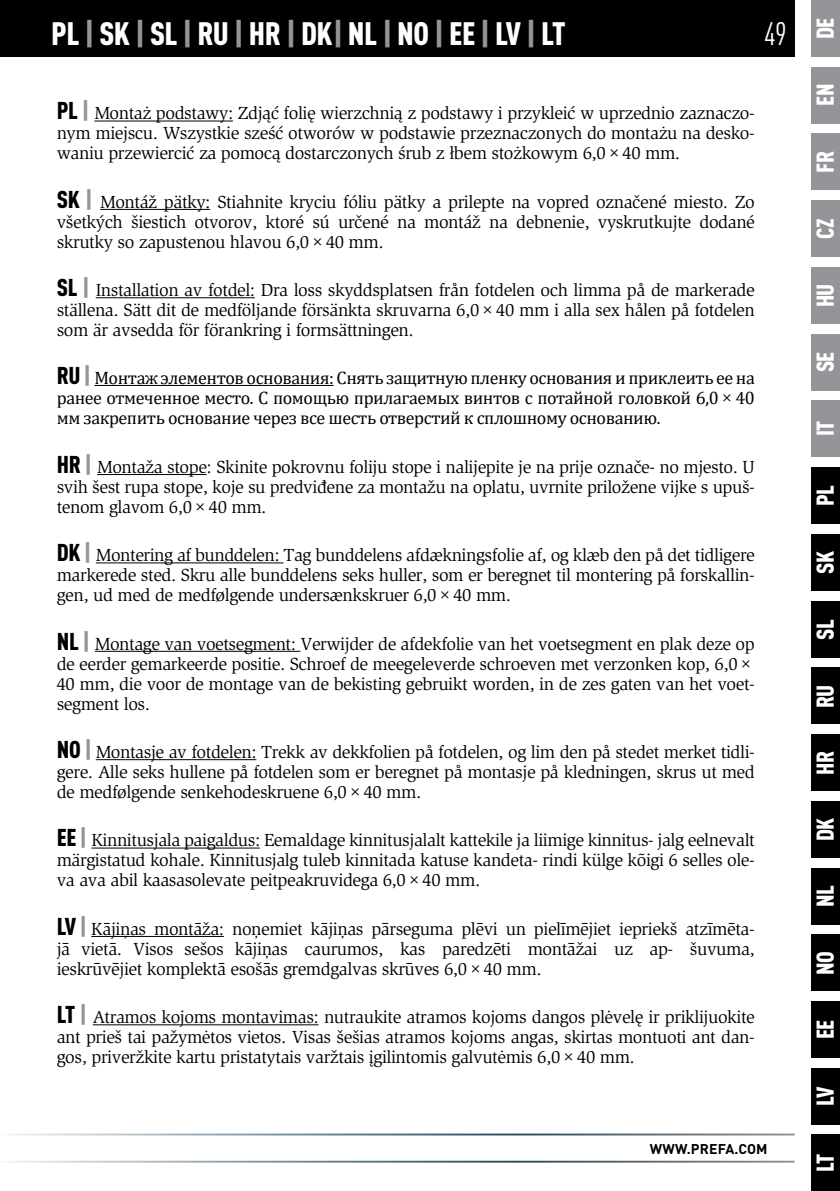
<style>
.page{position:relative;width:840px;height:1191px;background:#fff}
.page>*{position:absolute;margin:0;border:0;box-sizing:border-box;transform-origin:0 0}
.t1{font:900 condensed 32px "DIN Pro";letter-spacing:-.015em;color:#fff}
.t2{font:condensed 32px "DIN Pro";color:#fff}
.t3{font:900 condensed 24px "DIN Pro";letter-spacing:-.015em;color:#fff}
.t4{font:18px/20px "ITC Slimbach LTCE";letter-spacing:-.025em;color:#000;text-align:justify}
.t5{font:18px/20px "Cambria";letter-spacing:-.025em;color:#000;text-align:justify}
.t6{font:700 14px "DIN Pro";letter-spacing:.01em;color:#000}
.s1{color:#939598}
.s2{font-family:"DIN Pro";font-weight:900;font-stretch:condensed;font-size:24px}
.s3{font-family:"DIN Pro";font-weight:900;font-stretch:condensed;font-size:24px;color:#939598}
.s4{font-family:"ITC Slimbach LTCE"}
</style>
<div class="page">
<div style="left:811px;top:0;width:28px;height:57px;background:#939598"></div>
<div style="left:0;top:0;width:794px;height:57px;background:#000"></div>
<div style="left:811px;top:67px;width:28px;height:57px;background:#939598"></div>
<div style="left:811px;top:133px;width:28px;height:57px;background:#939598"></div>
<div style="left:811px;top:200px;width:28px;height:57px;background:#939598"></div>
<div style="left:811px;top:267px;width:28px;height:56px;background:#939598"></div>
<div style="left:811px;top:334px;width:28px;height:56px;background:#939598"></div>
<div style="left:811px;top:400px;width:28px;height:57px;background:#939598"></div>
<svg style="left:4px;top:1133px;width:791px;height:29px"></svg>
<hr style="left:94px;top:121px;width:139px;height:1px;background:#000">
<hr style="left:100px;top:209px;width:110px;height:1px;background:#000">
<hr style="left:96px;top:297px;width:159px;height:1px;background:#000">
<hr style="left:94px;top:385px;width:239px;height:1px;background:#000">
<hr style="left:97px;top:474px;width:109px;height:1px;background:#000">
<hr style="left:96px;top:562px;width:187px;height:1px;background:#000">
<hr style="left:95px;top:651px;width:205px;height:1px;background:#000">
<hr style="left:96px;top:759px;width:160px;height:1px;background:#000">
<hr style="left:91px;top:847px;width:169px;height:1px;background:#000">
<hr style="left:91px;top:936px;width:133px;height:1px;background:#000">
<hr style="left:93px;top:1024px;width:225px;height:1px;background:#000">
<div style="left:811px;top:1134px;width:28px;height:57px;background:#000"></div>
<div style="left:811px;top:467px;width:28px;height:57px;background:#000"></div>
<div style="left:811px;top:534px;width:28px;height:56px;background:#000"></div>
<div style="left:811px;top:601px;width:28px;height:56px;background:#000"></div>
<div style="left:811px;top:667px;width:28px;height:57px;background:#000"></div>
<div style="left:811px;top:734px;width:28px;height:57px;background:#000"></div>
<div style="left:811px;top:801px;width:28px;height:57px;background:#000"></div>
<div style="left:811px;top:868px;width:28px;height:56px;background:#000"></div>
<div style="left:811px;top:934px;width:28px;height:57px;background:#000"></div>
<div style="left:811px;top:1001px;width:28px;height:57px;background:#000"></div>
<div style="left:811px;top:1067px;width:28px;height:57px;background:#000"></div>
<h1 class="t1" style="left:51px;top:9px;width:515px">PL <span class="s1">|</span> SK <span class="s1">|</span> SL <span class="s1">|</span> RU <span class="s1">|</span> HR <span class="s1">|</span> DK<span class="s1">|</span> NL <span class="s1">|</span> NO <span class="s1">|</span> EE <span class="s1">|</span> LV <span class="s1">|</span> LT</h1>
<h1 class="t2" style="left:763px;top:11px;width:24px">49</h1>
<p class="t4" style="left:57px;top:103px;width:699px"><span class="s2">PL</span> <span class="s3">|</span> Montaż podstawy: Zdjąć folię wierzchnią z podstawy i przykleić w uprzednio zaznaczo&shy;nym miejscu. Wszystkie sześć otworów w podstawie przeznaczonych do montażu na desko&shy;waniu przewiercić za pomocą dostarczonych śrub z łbem stożkowym 6,0×40 mm.</p>
<p class="t4" style="left:57px;top:192px;width:699px"><span class="s2">SK</span> <span class="s3">|</span> Montáž pätky: Stiahnite kryciu fóliu pätky a prilepte na vopred označené miesto. Zo všetkých šiestich otvorov, ktoré sú určené na montáž na debnenie, vyskrutkujte dodané skrutky so zapustenou hlavou 6,0×40 mm.</p>
<p class="t4" style="left:57px;top:280px;width:699px"><span class="s2">SL</span> <span class="s3">|</span> Installation av fotdel: Dra loss skyddsplatsen från fotdelen och limma på de markerade ställena. Sätt dit de medföljande försänkta skruvarna 6,0×40 mm i alla sex hålen på fotdelen som är avsedda för förankring i formsättningen.</p>
<p class="t5" style="left:57px;top:368px;width:699px"><span class="s2">RU</span> <span class="s3">|</span> Монтаж элементов основания: Снять защитную пленку основания и приклеить ее на ранее отмеченное место. C помощью прилагаемых винтов с потайной головкой 6,0<span class="s4">×</span>40 мм закрепить основание через все шесть отверстий к сплошному основанию.</p>
<p class="t4" style="left:57px;top:457px;width:699px"><span class="s2">HR</span> <span class="s3">|</span> Montaža stope: Skinite pokrovnu foliju stope i nalijepite je na prije označe- no mjesto. U svih šest rupa stope, koje su predviđene za montažu na oplatu, uvrnite priložene vijke s upuš&shy;tenom glavom 6,0×40 mm.</p>
<p class="t4" style="left:57px;top:545px;width:699px"><span class="s2">DK</span> <span class="s3">|</span> Montering af bunddelen: Tag bunddelens afdækningsfolie af, og klæb den på det tidligere markerede sted. Skru alle bunddelens seks huller, som er beregnet til montering på forskallin&shy;gen, ud med de medfølgende undersænkskruer 6,0×40 mm.</p>
<p class="t4" style="left:57px;top:633px;width:699px"><span class="s2">NL</span> <span class="s3">|</span> Montage van voetsegment: Verwijder de afdekfolie van het voetsegment en plak deze op de eerder gemarkeerde positie. Schroef de meegeleverde schroeven met verzonken kop, 6,0× 40 mm, die voor de montage van de bekisting gebruikt worden, in de zes gaten van het voet&shy;segment los.</p>
<p class="t4" style="left:57px;top:742px;width:699px"><span class="s2">NO</span> <span class="s3">|</span> Montasje av fotdelen: Trekk av dekkfolien på fotdelen, og lim den på stedet merket tidli&shy;gere. Alle seks hullene på fotdelen som er beregnet på montasje på kledningen, skrus ut med de medfølgende senkehodeskruene 6,0×40 mm.</p>
<p class="t4" style="left:57px;top:830px;width:699px"><span class="s2">EE</span> <span class="s3">|</span> Kinnitusjala paigaldus: Eemaldage kinnitusjalalt kattekile ja liimige kinnitus- jalg eelnevalt märgistatud kohale. Kinnitusjalg tuleb kinnitada katuse kandeta- rindi külge kõigi 6 selles ole&shy;va ava abil kaasasolevate peitpeakruvidega 6,0×40 mm.</p>
<p class="t4" style="left:57px;top:918px;width:699px"><span class="s2">LV</span> <span class="s3">|</span> Kājiņas montāža: noņemiet kājiņas pārseguma plēvi un pielīmējiet iepriekš atzīmēta&shy;jā vietā. Visos sešos kājiņas caurumos, kas paredzēti montāžai uz ap- šuvuma, ieskrūvējiet komplektā esošās gremdgalvas skrūves 6,0×40 mm.</p>
<p class="t4" style="left:57px;top:1007px;width:699px"><span class="s2">LT</span> <span class="s3">|</span> Atramos kojoms montavimas: nutraukite atramos kojoms dangos plėvelę ir priklijuokite ant prieš tai pažymėtos vietos. Visas šešias atramos kojoms angas, skirtas montuoti ant dan&shy;gos, priveržkite kartu pristatytais varžtais įgilintomis galvutėmis 6,0×40 mm.</p>
<p class="t6" style="left:649px;top:1137px;width:119px">WWW.PREFA.COM</p>
<h2 class="t3" style="left:806px;top:39px;width:23px;rotate:-90deg">DE</h2>
<h2 class="t3" style="left:806px;top:106px;width:24px;rotate:-90deg">EN</h2>
<h2 class="t3" style="left:806px;top:173px;width:23px;rotate:-90deg">FR</h2>
<h2 class="t3" style="left:806px;top:239px;width:22px;rotate:-90deg">CZ</h2>
<h2 class="t3" style="left:806px;top:307px;width:25px;rotate:-90deg">HU</h2>
<h2 class="t3" style="left:806px;top:372px;width:22px;rotate:-90deg">SE</h2>
<h2 class="t3" style="left:806px;top:436px;width:17px;rotate:-90deg">IT</h2>
<h2 class="t3" style="left:806px;top:506px;width:23px;rotate:-90deg">PL</h2>
<h2 class="t3" style="left:806px;top:574px;width:24px;rotate:-90deg">SK</h2>
<h2 class="t3" style="left:806px;top:640px;width:22px;rotate:-90deg">SL</h2>
<h2 class="t3" style="left:806px;top:708px;width:25px;rotate:-90deg">RU</h2>
<h2 class="t3" style="left:806px;top:775px;width:26px;rotate:-90deg">HR</h2>
<h2 class="t3" style="left:806px;top:841px;width:25px;rotate:-90deg">DK</h2>
<h2 class="t3" style="left:806px;top:907px;width:23px;rotate:-90deg">NL</h2>
<h2 class="t3" style="left:806px;top:975px;width:25px;rotate:-90deg">NO</h2>
<h2 class="t3" style="left:806px;top:1039px;width:21px;rotate:-90deg">EE</h2>
<h2 class="t3" style="left:806px;top:1105px;width:21px;rotate:-90deg">LV</h2>
<h2 class="t3" style="left:806px;top:1171px;width:20px;rotate:-90deg">LT</h2>
</div>
